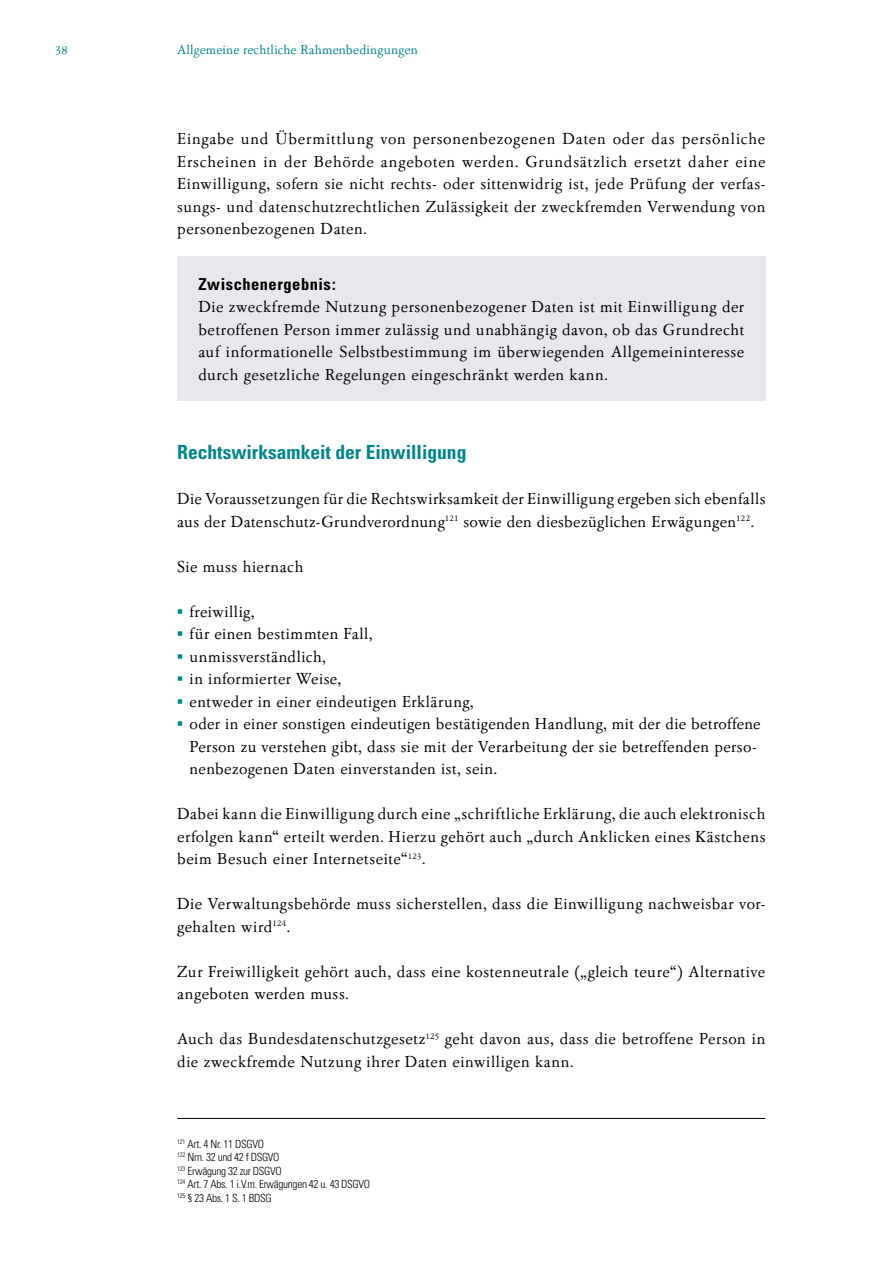
<style>
.page{position:relative;width:893px;height:1263px;background:#fff}
.page>*{position:absolute;margin:0;border:0;box-sizing:border-box;transform-origin:0 0}
.t1{font:700 condensed 19.5px "Univers";color:#00858c}
.t2{font:16.5px/22.5px "Garamont Amst SB";letter-spacing:.025em;color:#000}
.t3{font:700 condensed 16.5px "Univers";letter-spacing:.03em;color:#000}
.t4{font:13.5px "Garamont Amst SB";letter-spacing:.01em;color:#00858c}
.t5{font:300 condensed 11.25px/13.5px "Univers";letter-spacing:-.025em;color:#000}
.s1{font-family:"Arial";font-weight:700;color:#00858c}
</style>
<div class="page">
<div style="left:177px;top:257px;width:588px;height:144px;background:#e7e7ec"></div>
<hr style="left:177px;top:1118px;width:588px;height:1px;background:#000">
<p class="t4" style="left:55px;top:42px;width:14px">38</p>
<p class="t4" style="left:177px;top:42px;width:242px">Allgemeine rechtliche Rahmenbedingungen</p>
<p class="t2" style="left:177px;top:128px;width:590px;text-align:justify">Eingabe und Übermittlung von personenbezogenen Daten oder das persönliche Erscheinen in der Behörde angeboten werden. Grundsätzlich ersetzt daher eine Einwilligung, sofern sie nicht rechts- oder sittenwidrig ist, jede Prüfung der verfas&shy;sungs- und datenschutzrechtlichen Zulässigkeit der zweckfremden Verwendung von personenbezogenen Daten.</p>
<p class="t3" style="left:198px;top:274px;width:139px">Zwischenergebnis:</p>
<p class="t2" style="left:198px;top:296px;width:547px;text-align:justify">Die zweckfremde Nutzung personenbezogener Daten ist mit Einwilligung der betroffenen Person immer zulässig und unabhängig davon, ob das Grundrecht auf informationelle Selbstbestimmung im überwiegenden Allgemeininteresse durch gesetzliche Regelungen eingeschränkt werden kann.</p>
<p class="t1" style="left:177px;top:440px;width:291px">Rechtswirksamkeit der Einwilligung</p>
<p class="t2" style="left:177px;top:488px;width:590px">Die Voraussetzungen für die Rechtswirksamkeit der Einwilligung ergeben sich ebenfalls aus der Datenschutz-Grundverordnung<sup>121</sup> sowie den diesbezüglichen Erwägungen<sup>122</sup>.</p>
<p class="t2" style="left:177px;top:555px;width:128px">Sie muss hiernach</p>
<p class="t2" style="left:177px;top:600px;width:79px"><span class="s1">▪</span> freiwillig,</p>
<p class="t2" style="left:177px;top:623px;width:197px"><span class="s1">▪</span> für einen bestimmten Fall,</p>
<p class="t2" style="left:177px;top:645px;width:150px"><span class="s1">▪</span> unmissverständlich,</p>
<p class="t2" style="left:177px;top:668px;width:165px"><span class="s1">▪</span> in informierter Weise,</p>
<p class="t2" style="left:177px;top:690px;width:298px"><span class="s1">▪</span> entweder in einer eindeutigen Erklärung,</p>
<p class="t2" style="left:190px;top:713px;width:573px;text-indent:-12px"><span class="s1">▪</span> oder in einer sonstigen eindeutigen bestätigenden Handlung, mit der die betroffene<br>Person zu verstehen gibt, dass sie mit der Verarbeitung der sie betreffenden perso&shy;nenbezogenen Daten einverstanden ist, sein.</p>
<p class="t2" style="left:177px;top:803px;width:590px;text-align:justify">Dabei kann die Einwilligung durch eine „schriftliche Erklärung, die auch elektronisch erfolgen kann“ erteilt werden. Hierzu gehört auch „durch Anklicken eines Kästchens beim Besuch einer Internetseite“<sup>123</sup>.</p>
<p class="t2" style="left:177px;top:893px;width:590px">Die Verwaltungsbehörde muss sicherstellen, dass die Einwilligung nachweisbar vor&shy;gehalten wird<sup>124</sup>.</p>
<p class="t2" style="left:177px;top:960px;width:590px">Zur Freiwilligkeit gehört auch, dass eine kostenneutrale („gleich teure“) Alternative angeboten werden muss.</p>
<p class="t2" style="left:177px;top:1028px;width:590px">Auch das Bundesdatenschutzgesetz<sup>125</sup> geht davon aus, dass die betroffene Person in die zweckfremde Nutzung ihrer Daten einwilligen kann.</p>
<p class="t5" style="left:177px;top:1137px;width:194px"><sup>121</sup> Art. 4 Nr. 11 DSGVO<br><sup>122</sup> Nrn. 32 und 42 f DSGVO<br><sup>123</sup> Erwägung 32 zur DSGVO<br><sup>124</sup> Art. 7 Abs. 1 i.V.m. Erwägungen 42 u. 43 DSGVO<br><sup>125</sup> § 23 Abs. 1 S. 1 BDSG</p>
</div>
